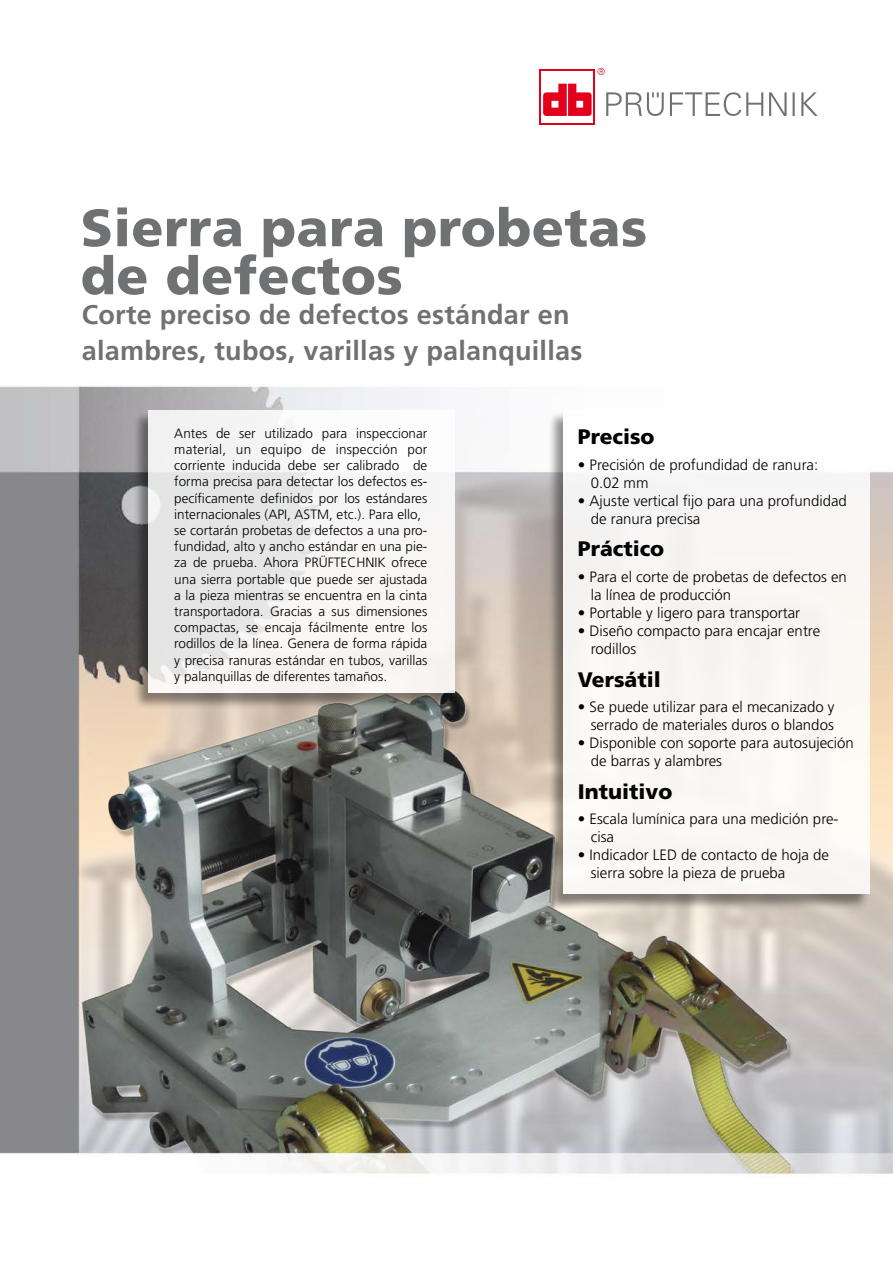
<style>
.page{position:relative;width:893px;height:1263px;background:#fff}
.page>*{position:absolute;margin:0;border:0;box-sizing:border-box;transform-origin:0 0}
.t1{font:900 52.5px/48px "Frutiger";letter-spacing:.01em;color:#707172}
.t2{font:700 27px/36px "Frutiger";letter-spacing:.01em;color:#707172}
.t3{font:900 21px "Frutiger";color:#000}
.t4{font:300 15px/18px "Frutiger";color:#000}
.t5{font:300 13.5px/16.2px "Frutiger";color:#000}
</style>
<div class="page">
<img style="left:0;top:67px;width:893px;height:1108px">
<svg style="left:597px;top:68px;width:8px;height:7px"></svg>
<svg style="left:606px;top:92px;width:212px;height:24px"></svg>
<svg style="left:543px;top:84px;width:49px;height:32px"></svg>
<hr style="left:540px;top:70px;width:55px;height:1px;background:#e2001a">
<hr style="left:540px;top:70px;width:1px;height:55px;background:#e2001a">
<hr style="left:594px;top:70px;width:1px;height:55px;background:#e2001a">
<hr style="left:540px;top:124px;width:55px;height:1px;background:#e2001a">
<div style="left:132px;top:410px;width:322px;height:300px;background:#000;opacity:.5"></div>
<div style="left:149px;top:410px;width:306px;height:283px;background:linear-gradient(to right,#e7e7e7,#fdfbfa)"></div>
<div style="left:547px;top:410px;width:322px;height:500px;background:#000;opacity:.5"></div>
<div style="left:564px;top:410px;width:306px;height:484px;background:#f9f6f4"></div>
<h1 class="t1" style="left:81px;top:203px;width:568px">Sierra para probetas de defectos</h1>
<h2 class="t2" style="left:82px;top:297px;width:502px">Corte preciso de defectos estándar en alambres, tubos, varillas y palanquillas</h2>
<p class="t5" style="left:174px;top:425px;width:255px">Antes de ser utilizado para inspeccionar material, un equipo de inspección por corriente inducida debe ser calibrado de forma precisa para detectar los defectos es&shy;pecíficamente definidos por los estándares internacionales (API, ASTM, etc.). Para ello, se cortarán probetas de defectos a una pro&shy;fundidad, alto y ancho estándar en una pie&shy;za de prueba. Ahora PRÜFTECHNIK ofrece una sierra portable que puede ser ajustada a la pieza mientras se encuentra en la cinta transportadora. Gracias a sus dimensiones compactas, se encaja fácilmente entre los rodillos de la línea. Genera de forma rápida y precisa ranuras estándar en tubos, varillas y palanquillas de diferentes tamaños.</p>
<h3 class="t3" style="left:578px;top:424px;width:78px">Preciso</h3>
<p class="t4" style="left:591px;top:456px;width:229px;text-indent:-13px">• Precisión de profundidad de ranura:<br>0.02 mm</p>
<p class="t4" style="left:591px;top:492px;width:258px;text-indent:-13px">• Ajuste vertical fijo para una profundidad de ranura precisa</p>
<h3 class="t3" style="left:578px;top:536px;width:88px">Práctico</h3>
<p class="t4" style="left:591px;top:568px;width:258px;text-indent:-13px">• Para el corte de probetas de defectos en la línea de producción</p>
<p class="t4" style="left:578px;top:604px;width:224px">• Portable y ligero para transportar</p>
<p class="t4" style="left:591px;top:622px;width:231px;text-indent:-13px">• Diseño compacto para encajar entre rodillos</p>
<h3 class="t3" style="left:578px;top:666px;width:84px">Versátil</h3>
<p class="t4" style="left:578px;top:698px;width:258px;text-align:right">• Se puede utilizar para el mecanizado y serrado de materiales duros o blandos</p>
<p class="t4" style="left:591px;top:734px;width:265px;text-indent:-13px">• Disponible con soporte para autosujeción de barras y alambres</p>
<h3 class="t3" style="left:578px;top:779px;width:96px">Intuitivo</h3>
<p class="t4" style="left:591px;top:810px;width:249px;text-indent:-13px">• Escala lumínica para una medición pre&shy;cisa</p>
<p class="t4" style="left:591px;top:846px;width:240px;text-indent:-13px">• Indicador LED de contacto de hoja de sierra sobre la pieza de prueba</p>
</div>
